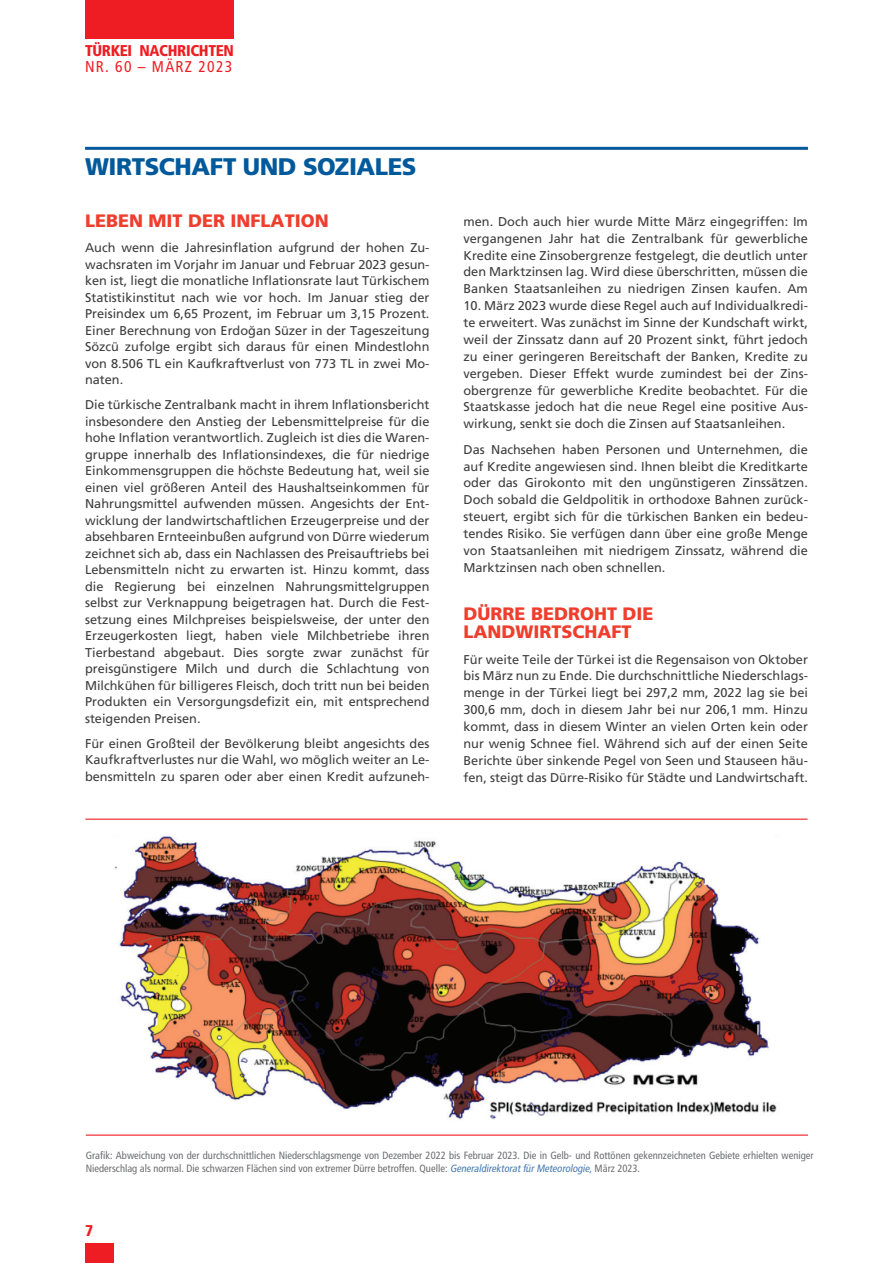
<style>
.page{position:relative;width:893px;height:1263px;background:#fff}
.page>*{position:absolute;margin:0;border:0;box-sizing:border-box;transform-origin:0 0}
.t1{font:900 24px "Frutiger LT Std";letter-spacing:-.02em;color:#00599b}
.t2{font:900 18px/18.3px "Frutiger LT Std";color:#ef3e2e}
.t3{font:900 condensed 15.6px "Frutiger LT Std";letter-spacing:-.025em;color:#ee1d23}
.t4{font:condensed 15.6px "Frutiger LT Std";letter-spacing:.08em;color:#ee1d23}
.t5{font:12.75px/16.5px "Frutiger LT Std";color:#3e3e3f;text-align:justify}
.t6{font:condensed 10.5px/13.5px "Frutiger LT Std";color:#6c6d70}
.s1{font-style:italic;color:#437ab2}
</style>
<div class="page">
<div style="left:85px;top:0;width:149px;height:38px;background:#ee1d23"></div>
<div style="left:85px;top:1244px;width:29px;height:19px;background:#ee1d23"></div>
<hr style="left:85px;top:147px;width:723px;height:3px;background:#00599b">
<img style="left:114px;top:836px;width:663px;height:284px">
<hr style="left:86px;top:1134px;width:722px;height:2px;background:#ee1d23">
<hr style="left:85px;top:819px;width:722px;height:1px;background:#ee1d23">
<p class="t3" style="left:85px;top:42px;width:150px">TÜRKEI NACHRICHTEN</p>
<p class="t4" style="left:85px;top:58px;width:149px">NR. 60 – MÄRZ 2023</p>
<h1 class="t1" style="left:85px;top:152px;width:333px">WIRTSCHAFT UND SOZIALES</h1>
<h2 class="t2" style="left:85px;top:212px;width:245px">LEBEN MIT DER INFLATION</h2>
<p class="t5" style="left:85px;top:240px;width:346px">Auch wenn die Jahresinflation aufgrund der hohen Zu&shy;wachsraten im Vorjahr im Januar und Februar 2023 gesun&shy;ken ist, liegt die monatliche Inflationsrate laut Türkischem Statistikinstitut nach wie vor hoch. Im Januar stieg der Preisindex um 6,65 Prozent, im Februar um 3,15 Prozent.<br>Einer Berechnung von Erdoğan Süzer in der Tageszeitung Sözcü zufolge ergibt sich daraus für einen Mindestlohn von 8.506 TL ein Kaufkraftverlust von 773 TL in zwei Mo&shy;naten.</p>
<p class="t5" style="left:85px;top:397px;width:346px">Die türkische Zentralbank macht in ihrem Inflationsbericht insbesondere den Anstieg der Lebensmittelpreise für die hohe Inflation verantwortlich. Zugleich ist dies die Waren&shy;gruppe innerhalb des Inflationsindexes, die für niedrige Einkommensgruppen die höchste Bedeutung hat, weil sie einen viel größeren Anteil des Haushaltseinkommen für Nahrungsmittel aufwenden müssen. Angesichts der Ent&shy;wicklung der landwirtschaftlichen Erzeugerpreise und der absehbaren Ernteeinbußen aufgrund von Dürre wiederum zeichnet sich ab, dass ein Nachlassen des Preisauftriebs bei Lebensmitteln nicht zu erwarten ist. Hinzu kommt, dass die Regierung bei einzelnen Nahrungsmittelgruppen selbst zur Verknappung beigetragen hat. Durch die Fest&shy;setzung eines Milchpreises beispielsweise, der unter den Erzeugerkosten liegt, haben viele Milchbetriebe ihren Tierbestand abgebaut. Dies sorgte zwar zunächst für preisgünstigere Milch und durch die Schlachtung von Milchkühen für billigeres Fleisch, doch tritt nun bei beiden Produkten ein Versorgungsdefizit ein, mit entsprechend steigenden Preisen.</p>
<p class="t5" style="left:85px;top:735px;width:346px">Für einen Großteil der Bevölkerung bleibt angesichts des Kaufkraftverlustes nur die Wahl, wo möglich weiter an Le&shy;bensmitteln zu sparen oder aber einen Kredit aufzuneh-</p>
<p class="t5" style="left:463px;top:213px;width:346px">men. Doch auch hier wurde Mitte März eingegriffen: Im vergangenen Jahr hat die Zentralbank für gewerbliche Kredite eine Zinsobergrenze festgelegt, die deutlich unter den Marktzinsen lag. Wird diese überschritten, müssen die Banken Staatsanleihen zu niedrigen Zinsen kaufen. Am</p>
<p class="t5" style="left:463px;top:297px;width:346px">10. März 2023 wurde diese Regel auch auf Individualkredi&shy;te erweitert. Was zunächst im Sinne der Kundschaft wirkt, weil der Zinssatz dann auf 20 Prozent sinkt, führt jedoch zu einer geringeren Bereitschaft der Banken, Kredite zu vergeben. Dieser Effekt wurde zumindest bei der Zins&shy;obergrenze für gewerbliche Kredite beobachtet. Für die Staatskasse jedoch hat die neue Regel eine positive Aus&shy;wirkung, senkt sie doch die Zinsen auf Staatsanleihen.</p>
<p class="t5" style="left:463px;top:441px;width:346px">Das Nachsehen haben Personen und Unternehmen, die auf Kredite angewiesen sind. Ihnen bleibt die Kreditkarte oder das Girokonto mit den ungünstigeren Zinssätzen.<br>Doch sobald die Geldpolitik in orthodoxe Bahnen zurück&shy;steuert, ergibt sich für die türkischen Banken ein bedeu&shy;tendes Risiko. Sie verfügen dann über eine große Menge von Staatsanleihen mit niedrigem Zinssatz, während die Marktzinsen nach oben schnellen.</p>
<h2 class="t2" style="left:463px;top:604px;width:192px">DÜRRE BEDROHT DIE<br>LANDWIRTSCHAFT</h2>
<p class="t5" style="left:463px;top:651px;width:346px">Für weite Teile der Türkei ist die Regensaison von Oktober bis März nun zu Ende. Die durchschnittliche Niederschlags&shy;menge in der Türkei liegt bei 297,2 mm, 2022 lag sie bei 300,6 mm, doch in diesem Jahr bei nur 206,1 mm. Hinzu kommt, dass in diesem Winter an vielen Orten kein oder nur wenig Schnee fiel. Während sich auf der einen Seite Berichte über sinkende Pegel von Seen und Stauseen häu&shy;fen, steigt das Dürre-Risiko für Städte und Landwirtschaft.</p>
<p class="t6" style="left:86px;top:1148px;width:729px">Grafik: Abweichung von der durchschnittlichen Niederschlagsmenge von Dezember 2022 bis Februar 2023. Die in Gelb- und Rottönen gekennzeichneten Gebiete erhielten weniger<br>Niederschlag als normal. Die schwarzen Flächen sind von extremer Dürre betroffen. Quelle: <span class="s1">GeneraldirektoratfürMeteorologie,</span>März 2023.</p>
<p class="t3" style="left:85px;top:1221px;width:10px">7</p>
</div>
